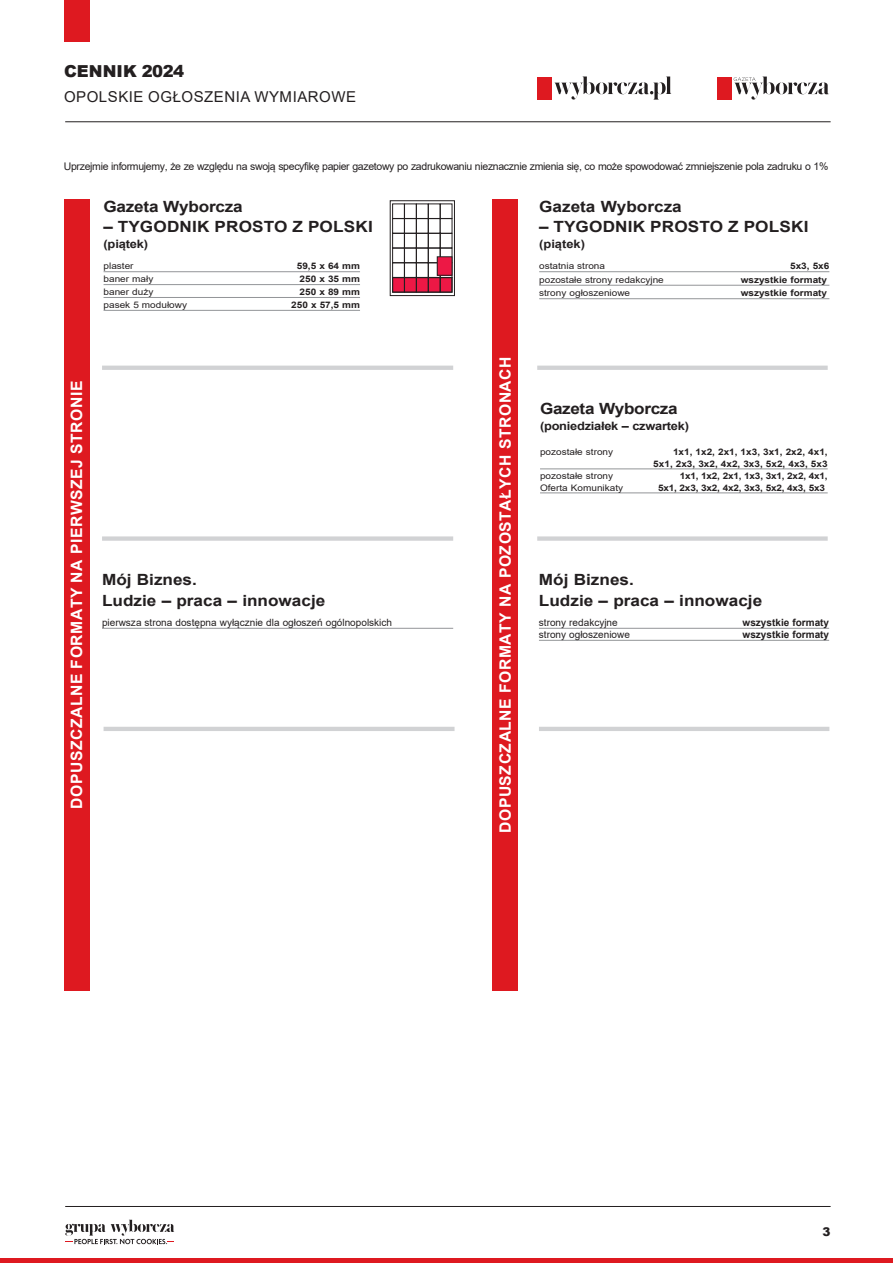
<style>
.page{position:relative;width:893px;height:1263px;background:#fff}
.page>*{position:absolute;margin:0;border:0;box-sizing:border-box;transform-origin:0 0}
.t1{font:900 16.5px "Arial";letter-spacing:.005em;color:#231f20}
.t2{font:700 15.6px "Arial";letter-spacing:.035em;color:#fff}
.t3{font:700 15.45px/20.5px "Arial";color:#231f20;scale:1.11 1}
.t4{font:700 15.45px "Arial";letter-spacing:-.02em;color:#231f20;scale:1.11 1}
.t5{font:15px "Arial";letter-spacing:.035em;color:#231f20}
.t6{font:900 12px "Arial";color:#231f20}
.t7{font:700 11.55px "Arial";letter-spacing:-.02em;color:#231f20;scale:1.11 1}
.t8{font:10.5px "Arial";letter-spacing:-.03em;color:#231f20}
.t9{font:10.05px "Arial";color:#231f20}
.t10{font:700 10.05px "Arial";color:#231f20}
.t11{font:9px "Arial";color:#231f20;scale:1.11 1}
.t12{font:700 9px/12px "Arial";color:#231f20;text-align:right;scale:1.11 1}
.t13{font:700 9px "Arial";letter-spacing:-.02em;color:#231f20;scale:1.11 1}
.s1{font-size:15.3px}
</style>
<div class="page">
<div style="left:64px;top:199px;width:25px;height:791px;background:#de1920"></div>
<div style="left:492px;top:199px;width:26px;height:791px;background:#de1920"></div>
<hr style="left:102px;top:628px;width:351px;height:1px;background:#939598">
<hr style="left:539px;top:628px;width:290px;height:1px;background:#939598">
<hr style="left:539px;top:640px;width:290px;height:1px;background:#939598">
<hr style="left:102px;top:366px;width:351px;height:4px;background:#d1d2d4">
<hr style="left:537px;top:366px;width:291px;height:4px;background:#d1d2d4">
<hr style="left:104px;top:271px;width:256px;height:1px;background:#939598">
<hr style="left:104px;top:284px;width:256px;height:1px;background:#939598">
<hr style="left:104px;top:297px;width:256px;height:1px;background:#939598">
<hr style="left:104px;top:310px;width:256px;height:1px;background:#939598">
<hr style="left:539px;top:271px;width:290px;height:1px;background:#939598">
<hr style="left:539px;top:285px;width:290px;height:1px;background:#939598">
<hr style="left:539px;top:298px;width:290px;height:1px;background:#939598">
<div style="left:102px;top:536px;width:351px;height:5px;background:#d1d2d4"></div>
<div style="left:537px;top:536px;width:291px;height:5px;background:#d1d2d4"></div>
<hr style="left:539px;top:727px;width:290px;height:4px;background:#d1d2d4">
<svg style="left:392px;top:277px;width:60px;height:13px"></svg>
<div style="left:390px;top:201px;width:65px;height:95px;border:1px solid #231f20"></div>
<div style="left:392px;top:204px;width:12px;height:15px;border:1px solid #231f20"></div>
<div style="left:404px;top:204px;width:12px;height:15px;border:1px solid #231f20"></div>
<div style="left:416px;top:204px;width:12px;height:15px;border:1px solid #231f20"></div>
<div style="left:428px;top:204px;width:12px;height:15px;border:1px solid #231f20"></div>
<div style="left:392px;top:219px;width:12px;height:14px;border:1px solid #231f20"></div>
<div style="left:404px;top:219px;width:12px;height:14px;border:1px solid #231f20"></div>
<div style="left:416px;top:219px;width:12px;height:14px;border:1px solid #231f20"></div>
<div style="left:428px;top:219px;width:12px;height:14px;border:1px solid #231f20"></div>
<div style="left:392px;top:233px;width:12px;height:15px;border:1px solid #231f20"></div>
<div style="left:404px;top:233px;width:12px;height:15px;border:1px solid #231f20"></div>
<div style="left:416px;top:233px;width:12px;height:15px;border:1px solid #231f20"></div>
<div style="left:428px;top:233px;width:12px;height:15px;border:1px solid #231f20"></div>
<div style="left:440px;top:233px;width:12px;height:15px;border:1px solid #231f20"></div>
<div style="left:392px;top:248px;width:12px;height:15px;border:1px solid #231f20"></div>
<div style="left:404px;top:248px;width:12px;height:15px;border:1px solid #231f20"></div>
<div style="left:416px;top:248px;width:12px;height:15px;border:1px solid #231f20"></div>
<div style="left:428px;top:248px;width:12px;height:15px;border:1px solid #231f20"></div>
<div style="left:440px;top:248px;width:12px;height:15px;border:1px solid #231f20"></div>
<div style="left:392px;top:263px;width:12px;height:14px;border:1px solid #231f20"></div>
<div style="left:404px;top:263px;width:12px;height:14px;border:1px solid #231f20"></div>
<div style="left:416px;top:263px;width:12px;height:14px;border:1px solid #231f20"></div>
<div style="left:428px;top:263px;width:12px;height:14px;border:1px solid #231f20"></div>
<div style="left:440px;top:263px;width:12px;height:14px;border:1px solid #231f20"></div>
<div style="left:392px;top:278px;width:12px;height:14px;border:1px solid #231f20"></div>
<div style="left:404px;top:278px;width:12px;height:14px;border:1px solid #231f20"></div>
<div style="left:416px;top:278px;width:12px;height:14px;border:1px solid #231f20"></div>
<div style="left:428px;top:278px;width:12px;height:14px;border:1px solid #231f20"></div>
<div style="left:440px;top:278px;width:12px;height:14px;border:1px solid #231f20"></div>
<div style="left:440px;top:219px;width:12px;height:14px;border:1px solid #231f20"></div>
<div style="left:437px;top:257px;width:15px;height:18px;background:#ed1845"></div>
<div style="left:437px;top:257px;width:15px;height:18px;border:1px solid #231f20"></div>
<div style="left:440px;top:204px;width:12px;height:15px;border:1px solid #231f20"></div>
<hr style="left:104px;top:727px;width:351px;height:4px;background:#d1d2d4">
<hr style="left:540px;top:469px;width:288px;height:1px;background:#939598">
<hr style="left:540px;top:493px;width:288px;height:1px;background:#939598">
<hr style="left:0;top:1259px;width:893px;height:4px;background:#de1920">
<div style="left:64px;top:0;width:25px;height:42px;background:#de1920"></div>
<hr style="left:65px;top:121px;width:766px;height:1px;background:#231f20">
<div style="left:717px;top:77px;width:15px;height:22px;background:#de1920"></div>
<svg style="left:734px;top:77px;width:95px;height:23px"></svg>
<div style="left:538px;top:77px;width:14px;height:22px;background:#de1920"></div>
<svg style="left:554px;top:77px;width:117px;height:23px"></svg>
<hr style="left:65px;top:1206px;width:766px;height:1px;background:#231f20">
<svg style="left:65px;top:1220px;width:109px;height:24px"></svg>
<h1 class="t1" style="left:64px;top:60px;width:122px">CENNIK 2024</h1>
<h3 class="t5" style="left:64px;top:87px;width:294px">OPOLSKIE OGŁOSZENIA WYMIAROWE</h3>
<p class="t8" style="left:64px;top:159px;width:766px">Uprzejmie informujemy, że ze względu na swoją specyfikę papier gazetowy po zadrukowaniu nieznacznie zmienia się, co może spowodować zmniejszenie pola zadruku o 1%</p>
<h3 class="t3" style="left:104px;top:196px;width:127px">Gazeta Wyborcza</h3>
<h3 class="t3" style="left:104px;top:217px;width:244px"><span class="s1">–</span> TYGODNIK PROSTO Z POLSKI</h3>
<p class="t7" style="left:104px;top:236px;width:42px">(piątek)</p>
<p class="t11" style="left:104px;top:260px;width:29px">plaster</p>
<p class="t12" style="left:297px;top:260px;width:58px">59,5 x 64 mm</p>
<p class="t11" style="left:104px;top:273px;width:46px">baner mały</p>
<p class="t12" style="left:300px;top:273px;width:56px">250 x 35 mm</p>
<p class="t11" style="left:104px;top:286px;width:46px">baner duży</p>
<p class="t12" style="left:300px;top:286px;width:56px">250 x 89 mm</p>
<p class="t11" style="left:104px;top:299px;width:77px">pasek 5 modułowy</p>
<p class="t12" style="left:291px;top:299px;width:63px">250 x 57,5 mm</p>
<h2 class="t2" style="left:66px;top:809px;width:429px;rotate:-90deg">DOPUSZCZALNE FORMATY NA PIERWSZEJ STRONIE</h2>
<h3 class="t3" style="left:102px;top:570px;width:203px">Mój Biznes.<br>Ludzie – praca – innowacje</h3>
<p class="t9" style="left:102px;top:616px;width:291px">pierwsza strona dostępna wyłącznie dla ogłoszeń ogólnopolskich</p>
<h2 class="t2" style="left:494px;top:833px;width:478px;rotate:-90deg">DOPUSZCZALNE FORMATY NA POZOSTAŁYCH STRONACH</h2>
<h3 class="t3" style="left:539px;top:196px;width:130px">Gazeta Wyborcza</h3>
<h3 class="t3" style="left:539px;top:217px;width:244px"><span class="s1">–</span> TYGODNIK PROSTO Z POLSKI</h3>
<p class="t7" style="left:539px;top:235px;width:43px">(piątek)</p>
<p class="t11" style="left:539px;top:260px;width:61px">ostatnia strona</p>
<p class="t12" style="left:790px;top:260px;width:37px">5x3, 5x6</p>
<p class="t11" style="left:539px;top:274px;width:114px">pozostałe strony redakcyjne</p>
<p class="t12" style="left:741px;top:274px;width:79px">wszystkie formaty</p>
<p class="t11" style="left:539px;top:287px;width:83px">strony ogłoszeniowe</p>
<p class="t12" style="left:741px;top:287px;width:79px">wszystkie formaty</p>
<h3 class="t4" style="left:540px;top:398px;width:126px">Gazeta Wyborcza</h3>
<p class="t7" style="left:540px;top:417px;width:136px">(poniedziałek – czwartek)</p>
<p class="t11" style="left:540px;top:445px;width:67px">pozostałe strony</p>
<p class="t12" style="left:653px;top:446px;width:159px">1x1, 1x2, 2x1, 1x3, 3x1, 2x2, 4x1,<br>5x1, 2x3, 3x2, 4x2, 3x3, 5x2, 4x3, 5x3</p>
<p class="t11" style="left:540px;top:469px;width:67px">pozostałe strony</p>
<p class="t13" style="left:680px;top:469px;width:135px">1x1, 1x2, 2x1, 1x3, 3x1, 2x2, 4x1,</p>
<p class="t11" style="left:540px;top:481px;width:76px">Oferta Komunikaty</p>
<p class="t13" style="left:658px;top:481px;width:152px">5x1, 2x3, 3x2, 4x2, 3x3, 5x2, 4x3, 5x3</p>
<h3 class="t3" style="left:539px;top:570px;width:203px">Mój Biznes.<br>Ludzie – praca – innowacje</h3>
<p class="t9" style="left:539px;top:616px;width:80px">strony redakcyjne</p>
<p class="t10" style="left:743px;top:615px;width:88px">wszystkie formaty</p>
<p class="t9" style="left:539px;top:628px;width:93px">strony ogłoszeniowe</p>
<p class="t10" style="left:743px;top:627px;width:88px">wszystkie formaty</p>
<h3 class="t6" style="left:823px;top:1223px;width:10px">3</h3>
</div>
